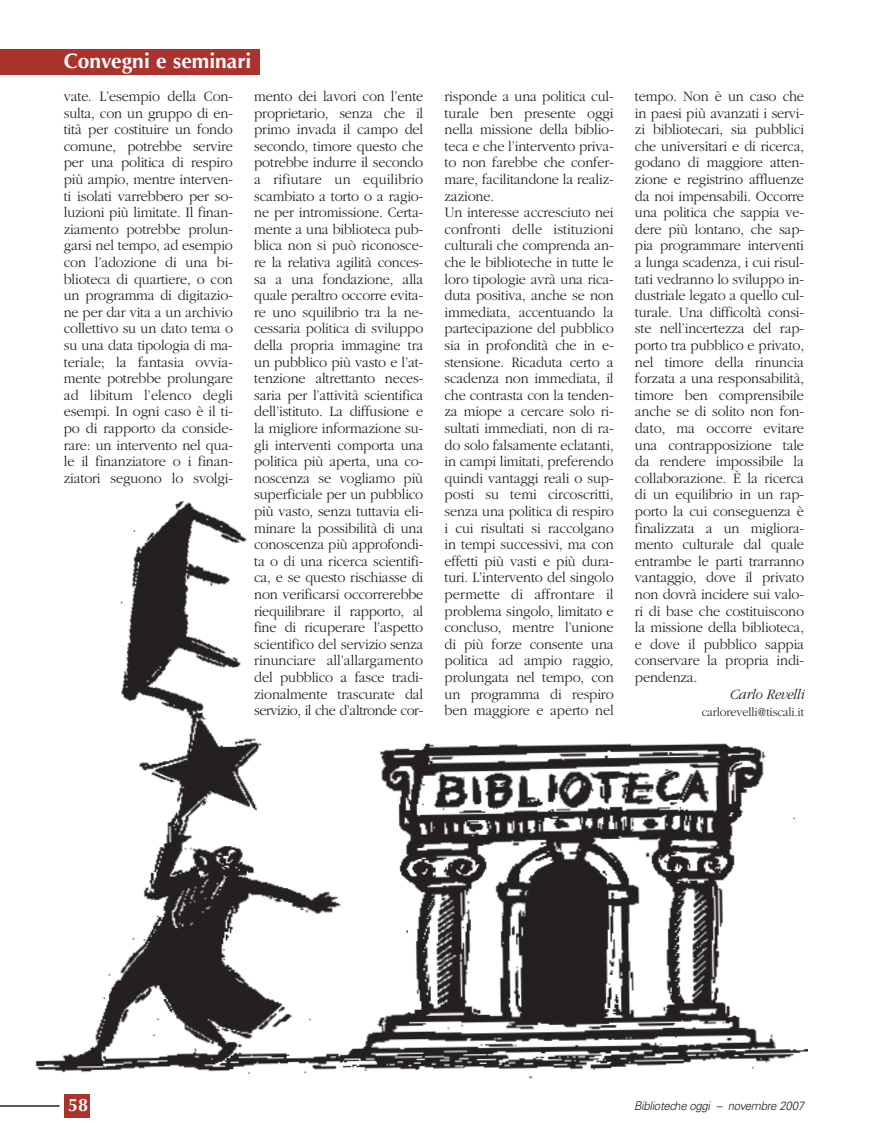
<style>
.page{position:relative;width:893px;height:1148px;background:#fff}
.page>*{position:absolute;margin:0;border:0;box-sizing:border-box;transform-origin:0 0}
.t1{font:700 21px "Optima";color:#fff}
.t2{font:700 18px "Optima";color:#fff}
.t3{font:300 15px/16.6px "Garamond";letter-spacing:-.01em;color:#231f20;text-align:justify;scale:.95 1}
.t4{font:italic 300 15px "Garamond";letter-spacing:-.01em;color:#231f20;scale:.95 1}
.t5{font:300 12.75px "Garamond";letter-spacing:-.01em;color:#231f20;scale:.95 1}
.t6{font:italic 300 12px "Univers";letter-spacing:-.03em;color:#231f20;scale:.95 1}
</style>
<div class="page">
<img style="left:35px;top:742px;width:773px;height:337px">
<img style="left:50px;top:500px;width:206px;height:259px">
<hr style="left:0;top:1105px;width:60px;height:1px;background:#231f20">
<div style="left:64px;top:1094px;width:26px;height:23px;background:#ac322e"></div>
<div style="left:254px;top:90px;width:169px;height:632px;background:#fff"></div>
<div style="left:0;top:49px;width:259px;height:25px;background:#ac322e"></div>
<h1 class="t1" style="left:64px;top:52px;width:189px">Convegni e seminari</h1>
<p class="t3" style="left:64px;top:89px;width:180px">vate. L’esempio della Con&shy;sulta, con un gruppo di en&shy;tità per costituire un fondo comune, potrebbe servire per una politica di respiro più ampio, mentre interven&shy;ti isolati varrebbero per so&shy;luzioni più limitate. Il finan&shy;ziamento potrebbe prolun&shy;garsi nel tempo, ad esempio con l’adozione di una bi&shy;blioteca di quartiere, o con un programma di digitazio&shy;ne per dar vita a un archivio collettivo su un dato tema o su una data tipologia di ma&shy;teriale; la fantasia ovvia&shy;mente potrebbe prolungare ad libitum l’elenco degli esempi. In ogni caso è il ti&shy;po di rapporto da conside&shy;rare: un intervento nel qua&shy;le il finanziatore o i finan&shy;ziatori seguono lo svolgi-</p>
<p class="t3" style="left:254px;top:89px;width:179px">mento dei lavori con l’ente proprietario, senza che il primo invada il campo del secondo, timore questo che potrebbe indurre il secondo a rifiutare un equilibrio scambiato a torto o a ragio&shy;ne per intromissione. Certa&shy;mente a una biblioteca pub&shy;blica non si può riconosce&shy;re la relativa agilità conces&shy;sa a una fondazione, alla quale peraltro occorre evita&shy;re uno squilibrio tra la ne&shy;cessaria politica di sviluppo della propria immagine tra un pubblico più vasto e l’at&shy;tenzione altrettanto neces&shy;saria per l’attività scientifica dell’istituto. La diffusione e la migliore informazione su&shy;gli interventi comporta una politica più aperta, una co&shy;noscenza se vogliamo più superficiale per un pubblico più vasto, senza tuttavia eli&shy;minare la possibilità di una conoscenza più approfondi&shy;ta o di una ricerca scientifi&shy;ca, e se questo rischiasse di non verificarsi occorrerebbe riequilibrare il rapporto, al fine di ricuperare l’aspetto scientifico del servizio senza rinunciare all’allargamento del pubblico a fasce tradi&shy;zionalmente trascurate dal servizio, il che d’altronde cor-</p>
<p class="t3" style="left:444px;top:89px;width:179px;text-align:left">risponde a una politica cul&shy;turale ben presente oggi nella missione della biblio&shy;teca e che l’intervento priva&shy;to non farebbe che confer&shy;mare, facilitandone la realiz&shy;zazione.<br>Un interesse accresciuto nei confronti delle istituzioni culturali che comprenda an&shy;che le biblioteche in tutte le loro tipologie avrà una rica&shy;duta positiva, anche se non immediata, accentuando la partecipazione del pubblico sia in profondità che in e&shy;stensione. Ricaduta certo a scadenza non immediata, il che contrasta con la tenden&shy;za miope a cercare solo ri&shy;sultati immediati, non di ra&shy;do solo falsamente eclatanti, in campi limitati, preferendo quindi vantaggi reali o sup&shy;posti su temi circoscritti, senza una politica di respiro i cui risultati si raccolgano in tempi successivi, ma con effetti più vasti e più dura&shy;turi. L’intervento del singolo permette di affrontare il problema singolo, limitato e concluso, mentre l’unione di più forze consente una politica ad ampio raggio, prolungata nel tempo, con un programma di respiro ben maggiore e aperto nel</p>
<p class="t3" style="left:635px;top:89px;width:179px">tempo. Non è un caso che in paesi più avanzati i servi&shy;zi bibliotecari, sia pubblici che universitari e di ricerca, godano di maggiore atten&shy;zione e registrino affluenze da noi impensabili. Occorre una politica che sappia ve&shy;dere più lontano, che sap&shy;pia programmare interventi a lunga scadenza, i cui risul&shy;tati vedranno lo sviluppo in&shy;dustriale legato a quello cul&shy;turale. Una difficoltà consi&shy;ste nell’incertezza del rap&shy;porto tra pubblico e privato, nel timore della rinuncia forzata a una responsabilità, timore ben comprensibile anche se di solito non fon&shy;dato, ma occorre evitare una contrapposizione tale da rendere impossibile la collaborazione. È la ricerca di un equilibrio in un rap&shy;porto la cui conseguenza è finalizzata a un migliora&shy;mento culturale dal quale entrambe le parti trarranno vantaggio, dove il privato non dovrà incidere sui valo&shy;ri di base che costituiscono la missione della biblioteca, e dove il pubblico sappia conservare la propria indi&shy;pendenza.</p>
<p class="t4" style="left:729px;top:688px;width:80px">Carlo Revelli</p>
<p class="t5" style="left:701px;top:706px;width:109px">carlorevelli@tiscali.it</p>
<p class="t2" style="left:68px;top:1097px;width:22px">58</p>
<p class="t6" style="left:634px;top:1100px;width:180px">Biblioteche oggi – novembre 2007</p>
</div>
